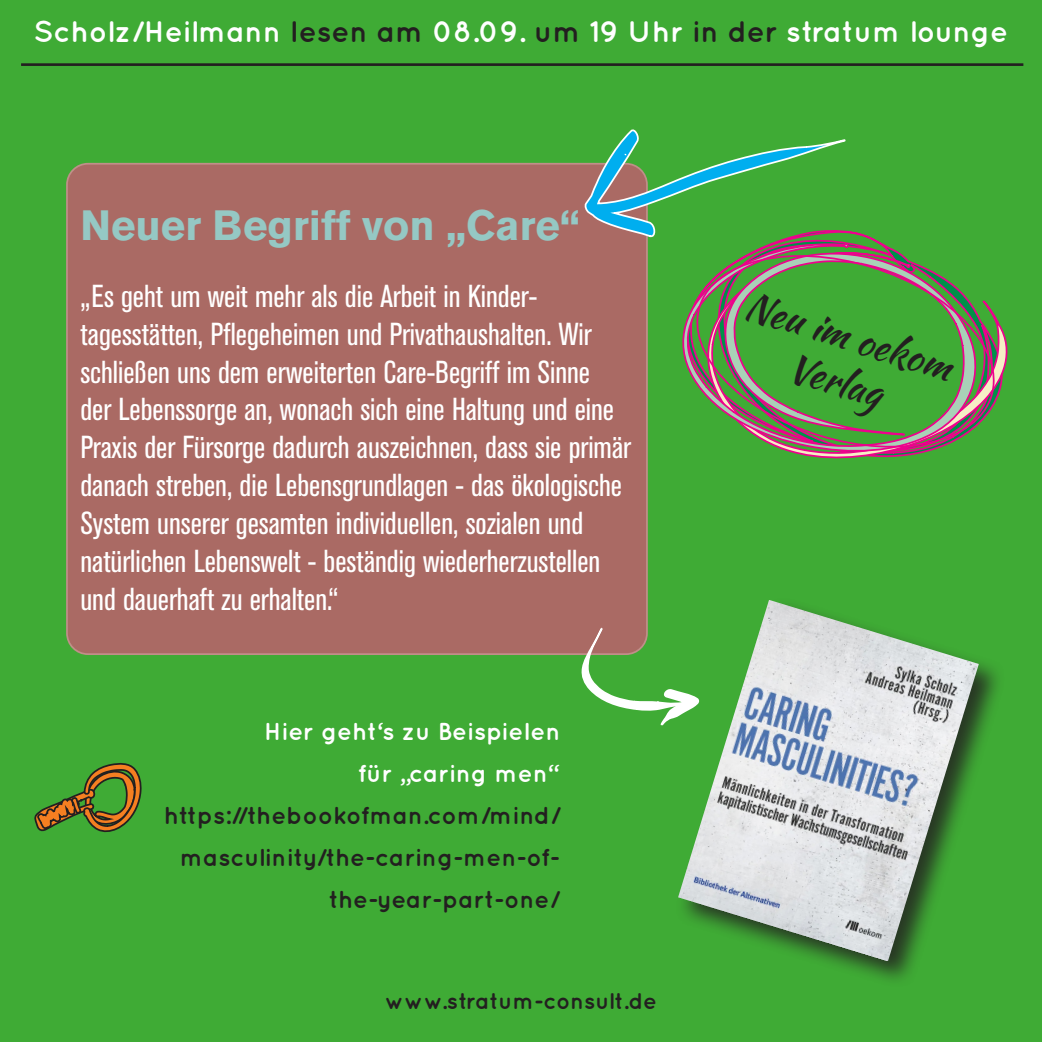
<style>
.page{position:relative;width:1042px;height:1042px;background:#3fab35}
.page>*{position:absolute;margin:0;border:0;box-sizing:border-box;transform-origin:0 0}
.t1{font:700 42px "Akzidenz Grotesk BE";color:#95c8c4}
.t2{font:38.5px/46.2px "Kaushan Script";color:#231f20;text-align:center}
.t3{font:condensed 31.5px/37.8px "Akzidenz Grotesk BE";color:#fff}
.t4{font:700 29.75px "Quicksand";color:#fff}
.t5{font:700 24.5px/42px "Quicksand";color:#231f20;text-align:right}
.t6{font:700 24.5px "Quicksand";color:#fff}
.t7{font:700 22.75px "Quicksand";color:#231f20}
.s1{color:#231f20}
</style>
<div class="page">
<div style="left:678px;top:230px;width:331px;height:231px;background:#3fab35"></div>
<div style="left:704px;top:245px;width:311px;height:219px;background:#3fab35"></div>
<div style="left:672px;top:241px;width:11px;height:215px;background:#3fab35"></div>
<svg style="left:683px;top:240px;width:325px;height:220px;background:#5f964c"></svg>
<div style="left:67px;top:164px;width:580px;height:490px;background:#aa6a64;border-radius:21px"></div>
<hr style="left:21px;top:63px;width:1002px;height:3px;background:#231f20">
<svg style="left:34px;top:724px;width:108px;height:112px;background:#55932f"></svg>
<div style="left:675px;top:597px;width:331px;height:391px;background:#231f20;opacity:.82"></div>
<img style="left:678px;top:600px;width:301px;height:361px">
<svg style="left:582px;top:128px;width:265px;height:113px;background:#4ca75a"></svg>
<svg style="left:579px;top:628px;width:120px;height:99px"></svg>
<p class="t4" style="left:34px;top:14px;width:976px">Scholz/Heilmann <span class="s1">lesen am</span> 08.09. <span class="s1">um</span> 19 Uhr <span class="s1">in der</span> stratum lounge</p>
<p class="t1" style="left:80px;top:201px;width:501px">Neuer Begriff von „Care“</p>
<p class="t3" style="left:80px;top:278px;width:552px">„Es geht um weit mehr als die Arbeit in Kinder&shy;tagesstätten, Pflegeheimen und Privathaushalten. Wir schließen uns dem erweiterten Care-Begriff im Sinne<br>der Lebenssorge an, wonach sich eine Haltung und eine Praxis der Fürsorge dadurch auszeichnen, dass sie primär danach streben, die Lebensgrundlagen - das ökologische System unserer gesamten individuellen, sozialen und natürlichen Lebenswelt - beständig wiederherzustellen und dauerhaft zu erhalten.“</p>
<p class="t6" style="left:264px;top:717px;width:298px">Hier geht‘s zu Beispielen</p>
<p class="t6" style="left:357px;top:759px;width:204px">für „caring men“</p>
<p class="t5" style="left:164px;top:794px;width:398px">https://thebookofman.com/mind/ masculinity/the-caring-men-of&shy;the-year-part-one/</p>
<p class="t7" style="left:385px;top:987px;width:273px">www.stratum-consult.de</p>
<p class="t2" style="left:753px;top:282px;width:216px;rotate:17deg">Neu im oekom<br>Verlag</p>
</div>
